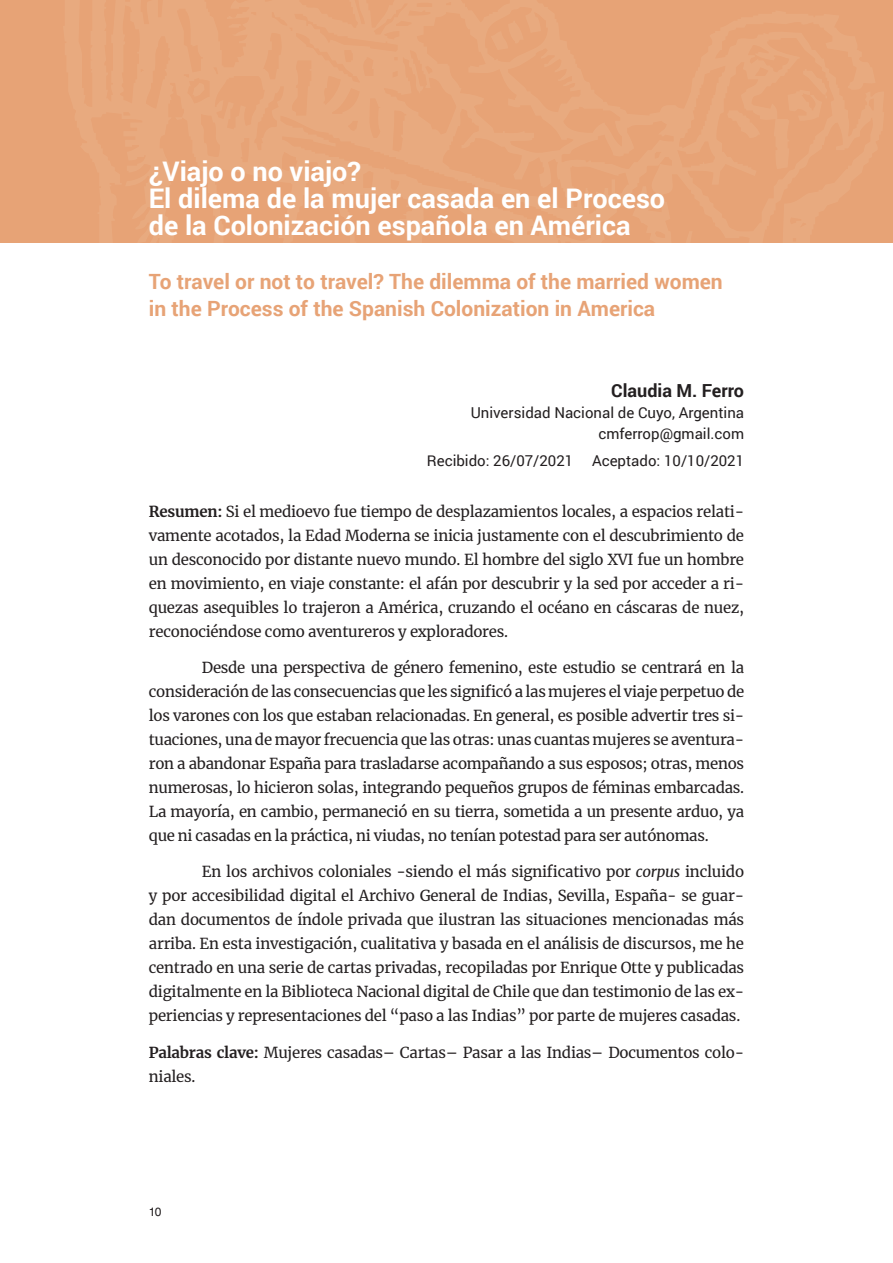
<style>
.page{position:relative;width:893px;height:1263px;background:#fff}
.page>*{position:absolute;margin:0;border:0;box-sizing:border-box;transform-origin:0 0}
.t1{font:700 27px "Roboto";color:#fff}
.t2{font:700 21px "Roboto";color:#e7a376}
.t3{font:700 18px "Roboto";color:#231f20}
.Base_Merri{font:15px/24px "Merriweather";letter-spacing:-.015em;color:#231f20;text-align:justify}
.t4{font:15px "Roboto";color:#231f20}
.t5{font:12px "Helvetica LT Std";color:#231f20}
.s1{font-weight:700}
.s2{font-style:italic}
</style>
<div class="page">
<div style="left:1px;top:0;width:892px;height:242px;background:#e7a376"></div>
<p class="t1" style="left:149px;top:156px;width:214px">¿Viajo o no viajo?</p>
<p class="t1" style="left:149px;top:183px;width:518px">El dilema de la mujer casada en el Proceso</p>
<p class="t1" style="left:149px;top:210px;width:483px">de la Colonización española en América</p>
<p class="t2" style="left:149px;top:270px;width:575px">To travel or not to travel? The dilemma of the married women</p>
<p class="t2" style="left:149px;top:297px;width:508px">in the Process of the Spanish Colonization in America</p>
<p class="t3" style="left:611px;top:380px;width:134px">Claudia M. Ferro</p>
<p class="t4" style="left:471px;top:404px;width:275px">Universidad Nacional de Cuyo, Argentina</p>
<p class="t4" style="left:598px;top:425px;width:147px">cmferrop@gmail.com</p>
<p class="t4" style="left:427px;top:452px;width:319px">Recibido: 26/07/2021 Aceptado: 10/10/2021</p>
<p class="Base_Merri" style="left:149px;top:499px;width:597px"><span class="s1">Resumen:</span> Si el medioevo fue tiempo de desplazamientos locales, a espacios relati&shy;vamente acotados, la Edad Moderna se inicia justamente con el descubrimiento de un desconocido por distante nuevo mundo. El hombre del siglo XVI fue un hombre en movimiento, en viaje constante: el afán por descubrir y la sed por acceder a ri&shy;quezas asequibles lo trajeron a América, cruzando el océano en cáscaras de nuez, reconociéndose como aventureros y exploradores.</p>
<p class="Base_Merri" style="left:149px;top:655px;width:597px;text-indent:53px">Desde una perspectiva de género femenino, este estudio se centrará en la consideración de las consecuencias que les significó a las mujeres el viaje perpetuo de los varones con los que estaban relacionadas. En general, es posible advertir tres si&shy;tuaciones, una de mayor frecuencia que las otras: unas cuantas mujeres se aventura&shy;ron a abandonar España para trasladarse acompañando a sus esposos; otras, menos numerosas, lo hicieron solas, integrando pequeños grupos de féminas embarcadas.<br>La mayoría, en cambio, permaneció en su tierra, sometida a un presente arduo, ya que ni casadas en la práctica, ni viudas, no tenían potestad para ser autónomas.</p>
<p class="Base_Merri" style="left:149px;top:859px;width:597px;text-indent:53px">En los archivos coloniales -siendo el más significativo por <span class="s2">corpus</span> incluido y por accesibilidad digital el Archivo General de Indias, Sevilla, España- se guar&shy;dan documentos de índole privada que ilustran las situaciones mencionadas más arriba. En esta investigación, cualitativa y basada en el análisis de discursos, me he centrado en una serie de cartas privadas, recopiladas por Enrique Otte y publicadas digitalmente en la Biblioteca Nacional digital de Chile que dan testimonio de las ex&shy;periencias y representaciones del “paso a las Indias” por parte de mujeres casadas.</p>
<p class="Base_Merri" style="left:149px;top:1039px;width:597px"><span class="s1">Palabras clave:</span> Mujeres casadas– Cartas– Pasar a las Indias– Documentos colo&shy;niales.</p>
<p class="t5" style="left:149px;top:1205px;width:14px">10</p>
</div>
